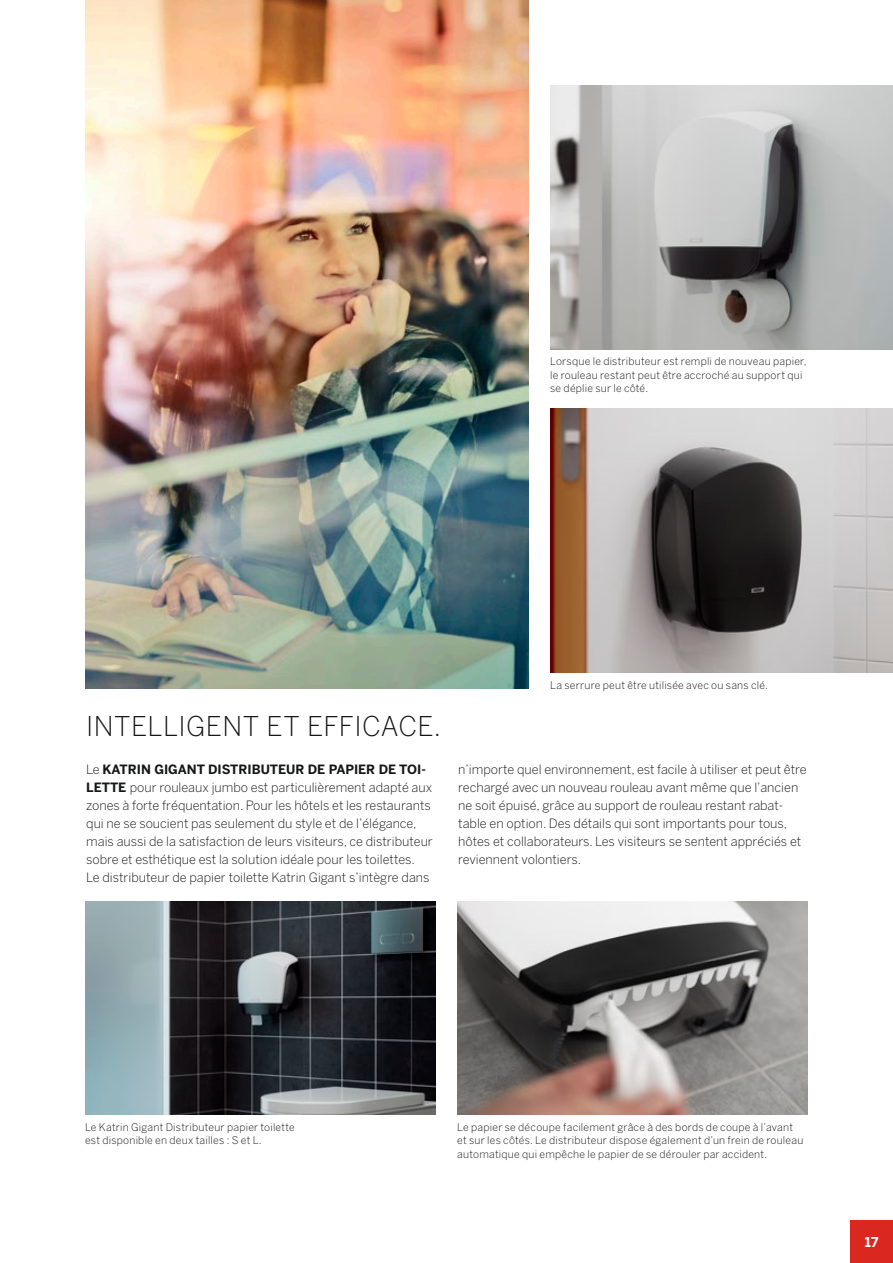
<style>
.page{position:relative;width:893px;height:1263px;background:#fff}
.page>*{position:absolute;margin:0;border:0;box-sizing:border-box;transform-origin:0 0}
.t1{font:300 27px "Benton Sans";letter-spacing:.015em;color:#151616}
.t2{font:700 13.5px "Benton Sans";color:#fff}
.t3{font:300 12.75px/18px "Benton Sans";color:#151616}
.t4{font:300 10.5px/13.5px "Benton Sans";letter-spacing:.02em;color:#151616}
.s1{font-weight:700}
</style>
<div class="page">
<img style="left:85px;top:901px;width:351px;height:213px">
<img style="left:457px;top:901px;width:351px;height:213px">
<img style="left:550px;top:409px;width:343px;height:264px">
<img style="left:550px;top:85px;width:343px;height:264px">
<img style="left:85px;top:0;width:444px;height:688px">
<div style="left:850px;top:1220px;width:43px;height:43px;background:#da2820"></div>
<p class="t4" style="left:550px;top:355px;width:258px">Lorsque le distributeur est rempli de nouveau papier, le rouleau restant peut être accroché au support qui se déplie sur le côté.</p>
<h1 class="t1" style="left:86px;top:710px;width:356px">INTELLIGENT ET EFFICACE.</h1>
<p class="t4" style="left:550px;top:679px;width:219px">La serrure peut être utilisée avec ou sans clé.</p>
<p class="t3" style="left:86px;top:760px;width:348px">Le <span class="s1">KATRIN GIGANT DISTRIBUTEUR DE PAPIER DE TOI-LETTE</span> pour rouleaux jumbo est particulièrement adapté aux zones à forte fréquentation. Pour les hôtels et les restaurants qui ne se soucient pas seulement du style et de l’élégance, mais aussi de la satisfaction de leurs visiteurs, ce distributeur sobre et esthétique est la solution idéale pour les toilettes.<br>Le distributeur de papier toilette Katrin Gigant s’intègre dans</p>
<p class="t3" style="left:458px;top:760px;width:350px">n’importe quel environnement, est facile à utiliser et peut être rechargé avec un nouveau rouleau avant même que l’ancien ne soit épuisé, grâce au support de rouleau restant rabat&shy;table en option. Des détails qui sont importants pour tous, hôtes et collaborateurs. Les visiteurs se sentent appréciés et reviennent volontiers.</p>
<p class="t4" style="left:85px;top:1120px;width:211px">Le Katrin Gigant Distributeur papier toilette est disponible en deux tailles : S et L.</p>
<p class="t4" style="left:457px;top:1120px;width:348px">Le papier se découpe facilement grâce à des bords de coupe à l’avant et sur les côtés. Le distributeur dispose également d’un frein de rouleau automatique qui empêche le papier de se dérouler par accident.</p>
<p class="t2" style="left:865px;top:1234px;width:15px">17</p>
</div>
